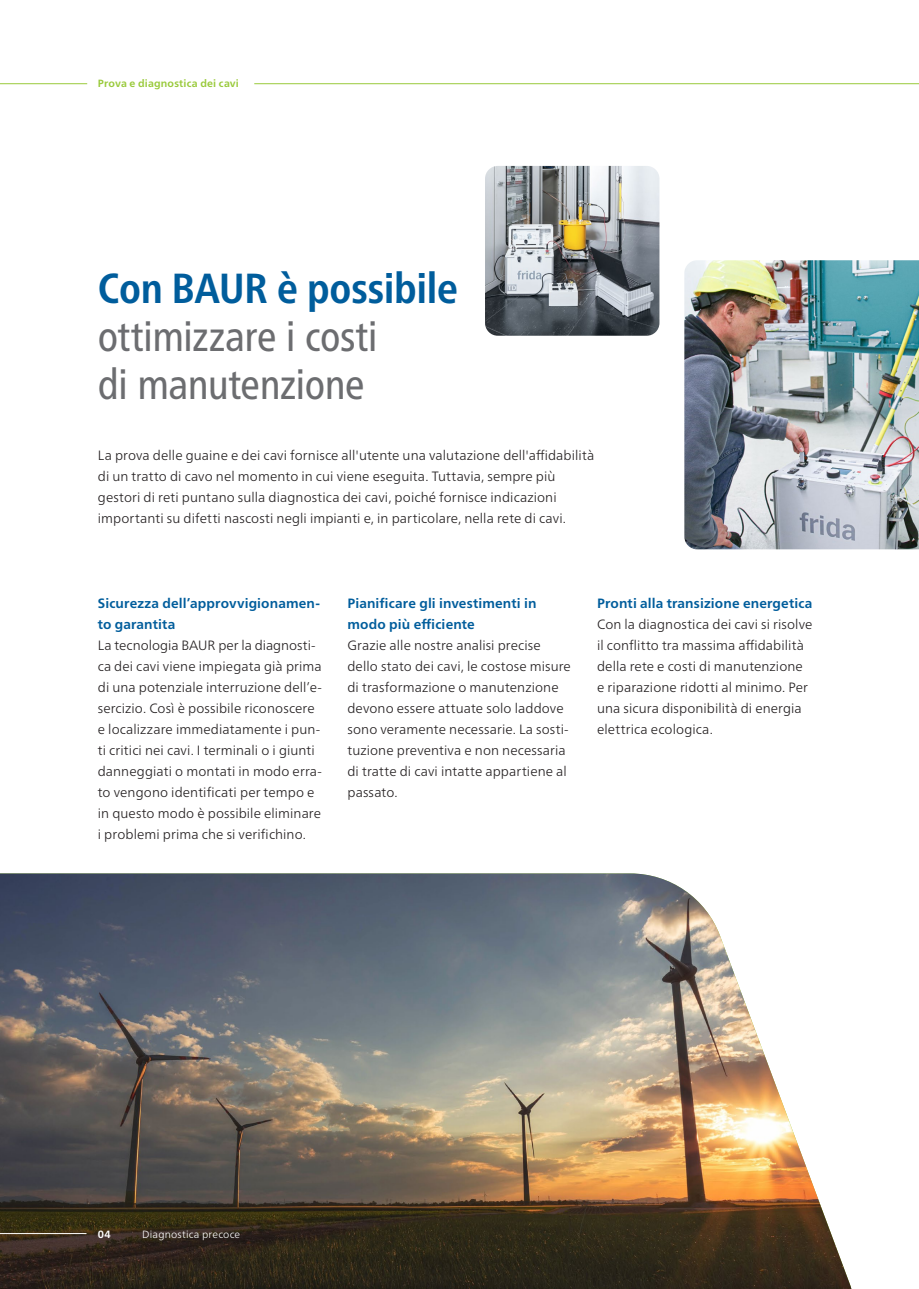
<style>
.page{position:relative;width:919px;height:1289px;background:#fff}
.page>*{position:absolute;margin:0;border:0;box-sizing:border-box;transform-origin:0 0}
.t1{font:condensed 42px/48px "Frutiger Neue LTW1 G";letter-spacing:-.015em;color:#6c6d70}
.t2{font:300 13.5px/21px "Frutiger Neue LTW1 G";letter-spacing:.005em;color:#231f20}
.t3{font:700 13.5px/21px "Frutiger Neue LTW1 G";letter-spacing:.01em;color:#005d9c}
.t4{font:700 10.5px "Frutiger Neue LTW1 G";letter-spacing:.02em;color:#99ca3b}
.t5{font:300 10.5px "Frutiger Neue LTW1 G";letter-spacing:.02em;color:#fff}
.t6{font:700 10.5px "Frutiger Neue LTW1 G";color:#fff}
.s1{font-weight:700;color:#005d9c}
</style>
<div class="page">
<img style="left:0;top:873px;width:851px;height:415px">
<img style="left:684px;top:260px;width:234px;height:289px">
<img style="left:485px;top:166px;width:174px;height:170px">
<hr style="left:0;top:1233px;width:86px;height:1px;background:#fff">
<hr style="left:0;top:83px;width:87px;height:1px;background:#99ca3b">
<div style="left:130px;top:1217px;width:123px;height:35px;background:#231f20;opacity:.5"></div>
<svg style="left:254px;top:83px;width:664px;height:2px"></svg>
<p class="t4" style="left:98px;top:76px;width:143px">Prova e diagnostica dei cavi</p>
<p class="t1" style="left:98px;top:261px;width:361px"><span class="s1">Con BAUR è possibile </span>ottimizzare i costi<br>di manutenzione</p>
<p class="t2" style="left:98px;top:444px;width:498px">La prova delle guaine e dei cavi fornisce all'utente una valutazione dell'affidabilità di un tratto di cavo nel momento in cui viene eseguita. Tuttavia, sempre più gestori di reti puntano sulla diagnostica dei cavi, poiché fornisce indicazioni importanti su difetti nascosti negli impianti e, in particolare, nella rete di cavi.</p>
<p class="t3" style="left:98px;top:591px;width:223px">Sicurezza dell’approvvigionamen&shy;to garantita</p>
<p class="t2" style="left:98px;top:633px;width:225px">La tecnologia BAUR per la diagnosti&shy;ca dei cavi viene impiegata già prima di una potenziale interruzione dell’e&shy;sercizio. Così è possibile riconoscere e localizzare immediatamente i pun&shy;ti critici nei cavi. I terminali o i giunti danneggiati o montati in modo erra&shy;to vengono identificati per tempo e in questo modo è possibile eliminare i problemi prima che si verifichino.</p>
<p class="t3" style="left:347px;top:591px;width:191px">Pianificare gli investimenti in modo più efficiente</p>
<p class="t2" style="left:347px;top:633px;width:225px">Grazie alle nostre analisi precise dello stato dei cavi, le costose misure di trasformazione o manutenzione devono essere attuate solo laddove sono veramente necessarie. La sosti&shy;tuzione preventiva e non necessaria di tratte di cavi intatte appartiene al passato.</p>
<p class="t3" style="left:597px;top:591px;width:217px">Pronti alla transizione energetica</p>
<p class="t2" style="left:597px;top:612px;width:217px">Con la diagnostica dei cavi si risolve il conflitto tra massima affidabilità della rete e costi di manutenzione e riparazione ridotti al minimo. Per una sicura disponibilità di energia elettrica ecologica.</p>
<p class="t6" style="left:98px;top:1226px;width:14px">04</p>
<p class="t5" style="left:142px;top:1226px;width:100px">Diagnostica precoce</p>
</div>
